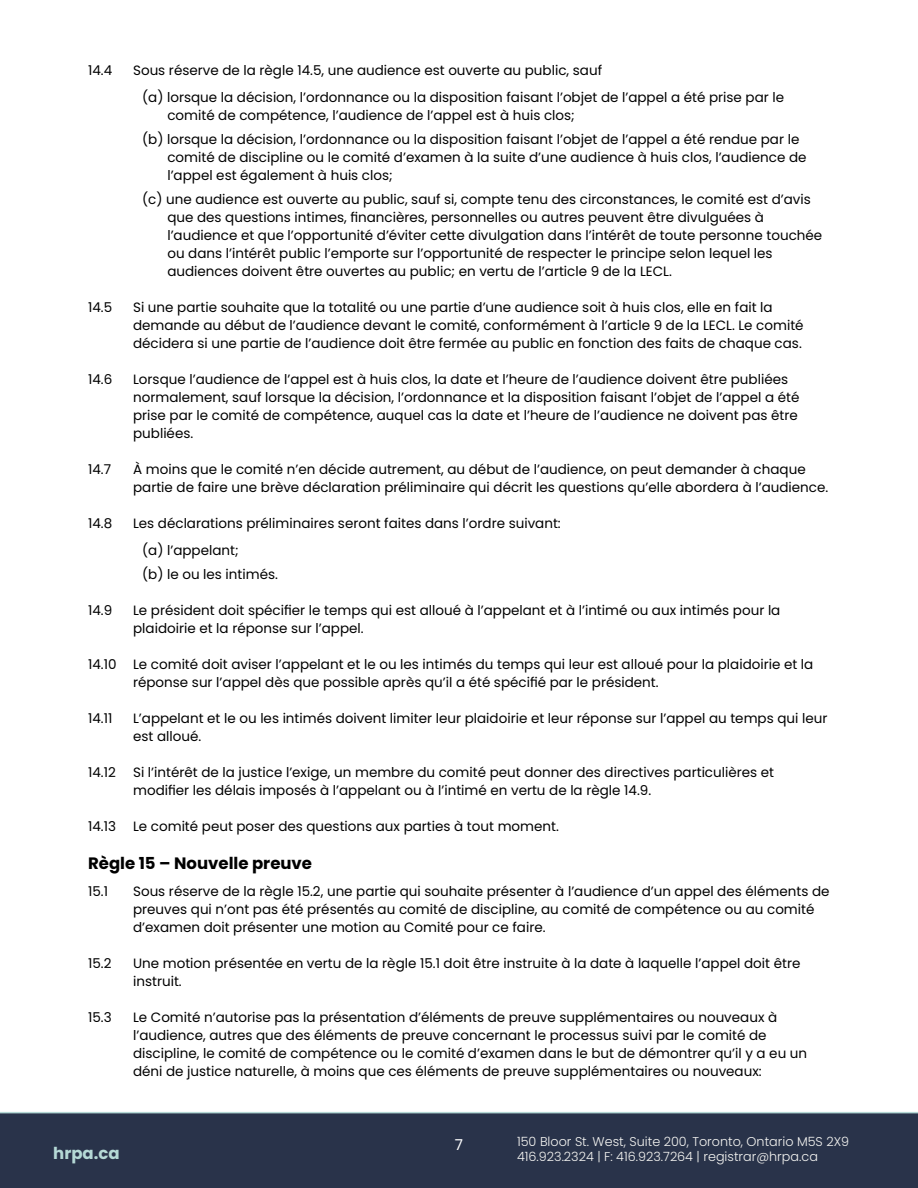
<style>
.page{position:relative;width:918px;height:1188px;background:#fff}
.page>*{position:absolute;margin:0;border:0;box-sizing:border-box;transform-origin:0 0}
.t1{font:700 16.5px "Poppins";color:#000}
.t2{font:700 16.5px "Poppins";color:#b5d9d6}
.t3{font:15px "Poppins";color:#fff}
.t4{font:13.5px/18px "Poppins";color:#000}
.t5{font:300 12.75px "Poppins";color:#f5f5f2}
</style>
<div class="page">
<div style="left:0;top:1113px;width:918px;height:75px;background:#29334a"></div>
<hr style="left:0;top:1112px;width:918px;height:1px;background:#b5d9d6">
<p class="t4" style="left:88px;top:62px;width:26px">14.4</p>
<p class="t4" style="left:133px;top:62px;width:471px">Sous réserve de la règle 14.5, une audience est ouverte au public, sauf</p>
<p class="t4" style="left:167px;top:89px;width:618px;text-indent:-25px">(a) lorsque la décision, l’ordonnance ou la disposition faisant l’objet de l’appel a été prise par le comité de compétence, l’audience de l’appel est à huis clos;</p>
<p class="t4" style="left:167px;top:131px;width:641px;text-indent:-25px">(b) lorsque la décision, l’ordonnance ou la disposition faisant l’objet de l’appel a été rendue par le comité de discipline ou le comité d’examen à la suite d’une audience à huis clos, l’audience de l’appel est également à huis clos;</p>
<p class="t4" style="left:167px;top:191px;width:656px;text-indent:-25px">(c) une audience est ouverte au public, sauf si, compte tenu des circonstances, le comité est d’avis que des questions intimes, financières, personnelles ou autres peuvent être divulguées à l’audience et que l’opportunité d’éviter cette divulgation dans l’intérêt de toute personne touchée ou dans l’intérêt public l’emporte sur l’opportunité de respecter le principe selon lequel les audiences doivent être ouvertes au public; en vertu de l’article 9 de la LECL.</p>
<p class="t4" style="left:88px;top:299px;width:26px">14.5</p>
<p class="t4" style="left:133px;top:299px;width:672px">Si une partie souhaite que la totalité ou une partie d’une audience soit à huis clos, elle en fait la demande au début de l’audience devant le comité, conformément à l’article 9 de la LECL. Le comité décidera si une partie de l’audience doit être fermée au public en fonction des faits de chaque cas.</p>
<p class="t4" style="left:88px;top:371px;width:26px">14.6</p>
<p class="t4" style="left:133px;top:371px;width:668px">Lorsque l’audience de l’appel est à huis clos, la date et l’heure de l’audience doivent être publiées normalement, sauf lorsque la décision, l’ordonnance et la disposition faisant l’objet de l’appel a été prise par le comité de compétence, auquel cas la date et l’heure de l’audience ne doivent pas être publiées.</p>
<p class="t4" style="left:88px;top:461px;width:25px">14.7</p>
<p class="t4" style="left:133px;top:461px;width:697px">À moins que le comité n’en décide autrement, au début de l’audience, on peut demander à chaque partie de faire une brève déclaration préliminaire qui décrit les questions qu’elle abordera à l’audience.</p>
<p class="t4" style="left:88px;top:515px;width:26px">14.8</p>
<p class="t4" style="left:133px;top:515px;width:429px">Les déclarations préliminaires seront faites dans l’ordre suivant:</p>
<p class="t4" style="left:142px;top:542px;width:98px">(a) l’appelant;</p>
<p class="t4" style="left:142px;top:566px;width:137px">(b) le ou les intimés.</p>
<p class="t4" style="left:88px;top:602px;width:26px">14.9</p>
<p class="t4" style="left:133px;top:602px;width:649px">Le président doit spécifier le temps qui est alloué à l’appelant et à l’intimé ou aux intimés pour la plaidoirie et la réponse sur l’appel.</p>
<p class="t4" style="left:133px;top:656px;width:682px;text-indent:-45px">14.10 Le comité doit aviser l’appelant et le ou les intimés du temps qui leur est alloué pour la plaidoirie et la réponse sur l’appel dès que possible après qu’il a été spécifié par le président.</p>
<p class="t4" style="left:88px;top:710px;width:26px">14.11</p>
<p class="t4" style="left:133px;top:710px;width:696px">L’appelant et le ou les intimés doivent limiter leur plaidoirie et leur réponse sur l’appel au temps qui leur est alloué.</p>
<p class="t4" style="left:88px;top:764px;width:29px">14.12</p>
<p class="t4" style="left:133px;top:764px;width:643px">Si l’intérêt de la justice l’exige, un membre du comité peut donner des directives particulières et modifier les délais imposés à l’appelant ou à l’intimé en vertu de la règle 14.9.</p>
<p class="t4" style="left:88px;top:818px;width:29px">14.13</p>
<p class="t4" style="left:133px;top:818px;width:427px">Le comité peut poser des questions aux parties à tout moment.</p>
<h2 class="t1" style="left:88px;top:854px;width:226px">Règle 15 – Nouvelle preuve</h2>
<p class="t4" style="left:88px;top:883px;width:21px">15.1</p>
<p class="t4" style="left:133px;top:883px;width:698px">Sous réserve de la règle 15.2, une partie qui souhaite présenter à l’audience d’un appel des éléments de preuves qui n’ont pas été présentés au comité de discipline, au comité de compétence ou au comité d’examen doit présenter une motion au Comité pour ce faire.</p>
<p class="t4" style="left:88px;top:955px;width:25px">15.2</p>
<p class="t4" style="left:133px;top:955px;width:669px">Une motion présentée en vertu de la règle 15.1 doit être instruite à la date à laquelle l’appel doit être instruit.</p>
<p class="t4" style="left:88px;top:1009px;width:25px">15.3</p>
<p class="t4" style="left:133px;top:1009px;width:676px">Le Comité n’autorise pas la présentation d’éléments de preuve supplémentaires ou nouveaux à l’audience, autres que des éléments de preuve concernant le processus suivi par le comité de discipline, le comité de compétence ou le comité d’examen dans le but de démontrer qu’il y a eu un déni de justice naturelle, à moins que ces éléments de preuve supplémentaires ou nouveaux:</p>
<p class="t5" style="left:517px;top:1134px;width:334px">150 Bloor St. West, Suite 200, Toronto, Ontario M5S 2X9</p>
<p class="t3" style="left:455px;top:1136px;width:10px">7</p>
<p class="t2" style="left:53px;top:1144px;width:68px">hrpa.ca</p>
<p class="t5" style="left:517px;top:1149px;width:302px">416.923.2324 | F: 416.923.7264 | registrar@hrpa.ca</p>
</div>
